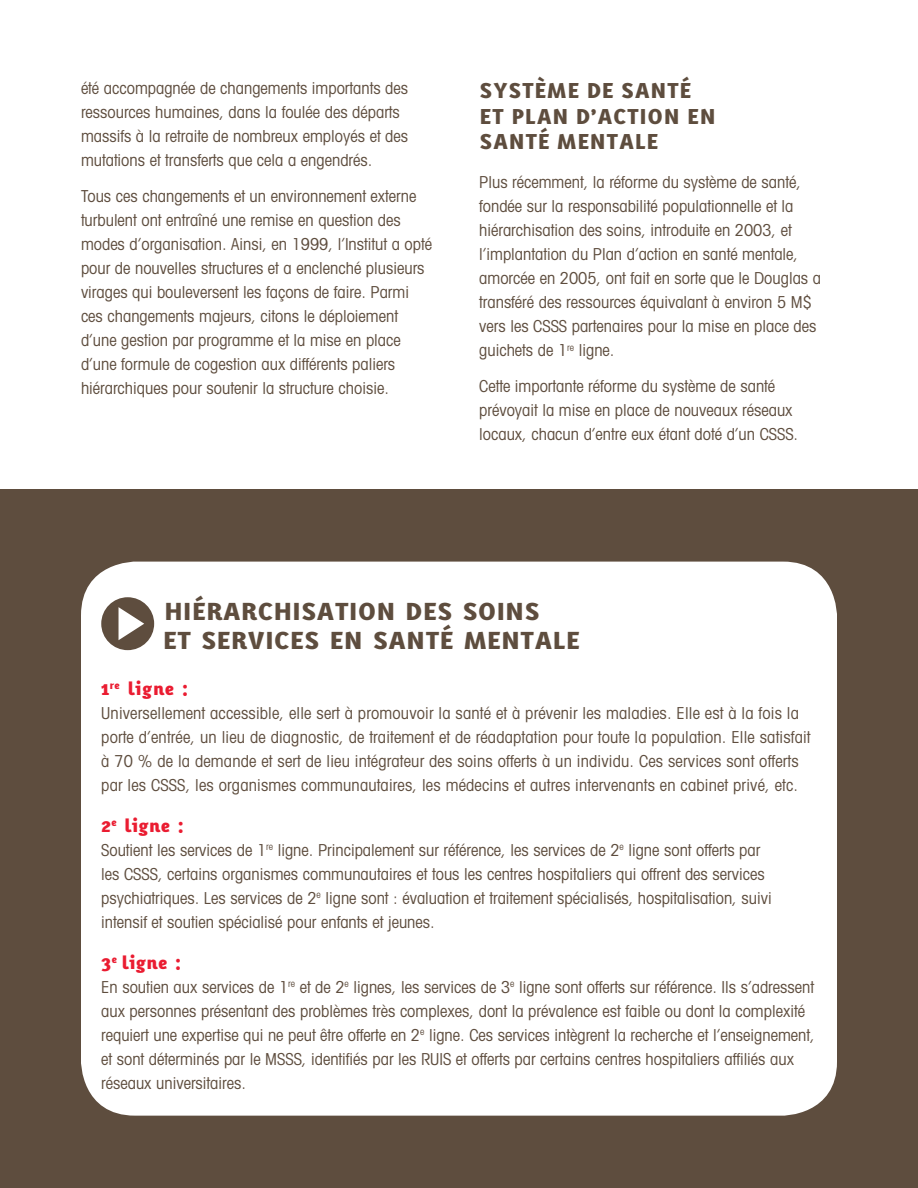
<style>
.page{position:relative;width:918px;height:1188px;background:#fff}
.page>*{position:absolute;margin:0;border:0;box-sizing:border-box;transform-origin:0 0}
.t1{font:800 24px/28.8px "Karbid";color:#5e4d3e}
.t2{font:21px/25.2px "Karbid Extra Bold Caps";color:#5e4d3e}
.t3{font:800 18px "Karbid";color:#ea1c31}
.t4{font:condensed 16.5px/24px "Avant Garde";color:#5e4d3e}
</style>
<div class="page">
<div style="left:0;top:489px;width:918px;height:699px;background:#5e4d3e"></div>
<div style="left:81px;top:562px;width:756px;height:554px;background:#fff;border-radius:54px"></div>
<svg style="left:101px;top:597px;width:53px;height:53px"></svg>
<p class="t4" style="left:81px;top:76px;width:329px">été accompagnée de changements importants des ressources humaines, dans la foulée des départs massifs à la retraite de nombreux employés et des mutations et transferts que cela a engendrés.</p>
<p class="t4" style="left:81px;top:184px;width:353px">Tous ces changements et un environnement externe turbulent ont entraîné une remise en question des modes d’organisation. Ainsi, en 1999, l’Institut a opté pour de nouvelles structures et a enclenché plusieurs virages qui bouleversent les façons de faire. Parmi ces changements majeurs, citons le déploiement d’une gestion par programme et la mise en place d’une formule de cogestion aux différents paliers hiérarchiques pour soutenir la structure choisie.</p>
<p class="t2" style="left:479px;top:77px;width:157px">SYSTÈME DE SANTÉ<br>ET PLAN</p>
<p class="t2" style="left:575px;top:102px;width:37px">D’ACTION</p>
<p class="t2" style="left:687px;top:102px;width:14px">EN</p>
<p class="t2" style="left:479px;top:128px;width:15px">SANTÉ</p>
<p class="t2" style="left:557px;top:128px;width:16px">MENTALE</p>
<p class="t4" style="left:479px;top:170px;width:343px">Plus récemment, la réforme du système de santé, fondée sur la responsabilité populationnelle et la hiérarchisation des soins, introduite en 2003, et l’implantation du Plan d’action en santé mentale, amorcée en 2005, ont fait en sorte que le Douglas a transféré des ressources équivalant à environ 5 M$ vers les CSSS partenaires pour la mise en place des guichets de 1<sup>re</sup> ligne.</p>
<p class="t4" style="left:479px;top:374px;width:320px">Cette importante réforme du système de santé prévoyait la mise en place de nouveaux réseaux locaux, chacun d’entre eux étant doté d’un CSSS.</p>
<h1 class="t1" style="left:163px;top:596px;width:419px">HIÉRARCHISATION DES SOINS<br>ET SERVICES EN SANTÉ MENTALE</h1>
<p class="t3" style="left:101px;top:677px;width:89px">1<sup>RE</sup> LIGNE :</p>
<p class="t4" style="left:101px;top:701px;width:711px">Universellement accessible, elle sert à promouvoir la santé et à prévenir les maladies. Elle est à la fois la porte d’entrée, un lieu de diagnostic, de traitement et de réadaptation pour toute la population. Elle satisfait à 70 % de la demande et sert de lieu intégrateur des soins offerts à un individu. Ces services sont offerts par les CSSS, les organismes communautaires, les médecins et autres intervenants en cabinet privé, etc.</p>
<p class="t3" style="left:101px;top:813px;width:84px">2<sup>E</sup> LIGNE :</p>
<p class="t4" style="left:101px;top:838px;width:672px">Soutient les services de 1<sup>re</sup> ligne. Principalement sur référence, les services de 2<sup>e</sup> ligne sont offerts par les CSSS, certains organismes communautaires et tous les centres hospitaliers qui offrent des services psychiatriques. Les services de 2<sup>e</sup> ligne sont : évaluation et traitement spécialisés, hospitalisation, suivi intensif et soutien spécialisé pour enfants et jeunes.</p>
<p class="t3" style="left:101px;top:950px;width:82px">3<sup>E</sup> LIGNE :</p>
<p class="t4" style="left:101px;top:974px;width:715px">En soutien aux services de 1<sup>re</sup> et de 2<sup>e</sup> lignes, les services de 3<sup>e</sup> ligne sont offerts sur référence. Ils s’adressent aux personnes présentant des problèmes très complexes, dont la prévalence est faible ou dont la complexité requiert une expertise qui ne peut être offerte en 2<sup>e</sup> ligne. Ces services intègrent la recherche et l’enseignement, et sont déterminés par le MSSS, identifiés par les RUIS et offerts par certains centres hospitaliers affiliés aux réseaux universitaires.</p>
</div>
